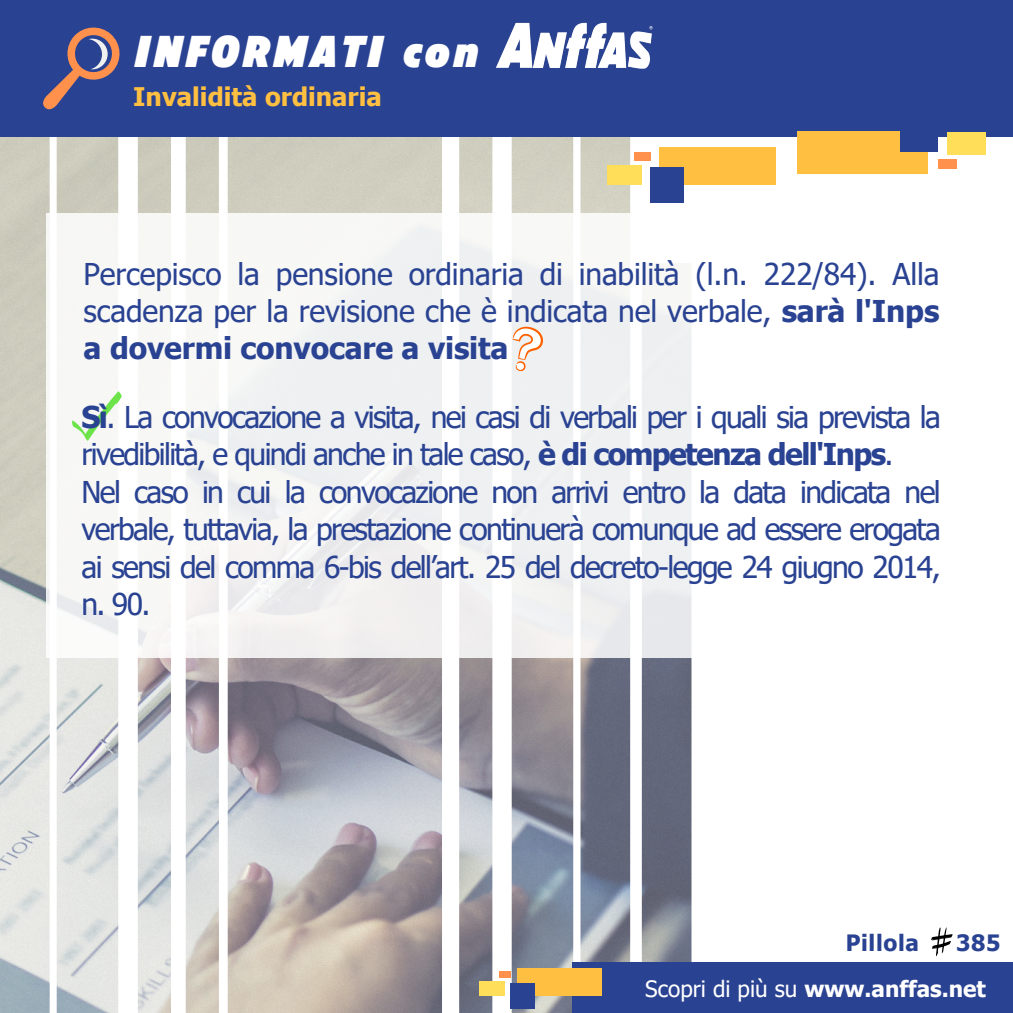
<style>
.page{position:relative;width:1013px;height:1013px;background:#fff}
.page>*{position:absolute;margin:0;border:0;box-sizing:border-box;transform-origin:0 0}
.t1{font:italic 900 44.5px "American Auto";letter-spacing:.07em;color:#fff}
.t2{font:30px/37.5px "Tahoma";letter-spacing:-.05em;color:#294292;text-align:justify}
.t3{font:700 25.62px "Tahoma";color:#ffbf40}
.t4{font:700 22.5px "Tahoma";color:#fff}
.t5{font:700 22.5px "Tahoma";letter-spacing:.03em;color:#294292}
.s1{font-weight:700}
.s2{font-weight:400}
</style>
<div class="page">
<img style="left:0;top:136px;width:691px;height:876px">
<div style="left:0;top:0;width:1012px;height:136px;background:#294292"></div>
<div style="left:572px;top:962px;width:440px;height:50px;background:#294292"></div>
<div style="left:517px;top:968px;width:85px;height:27px;background:#ffbf40"></div>
<div style="left:510px;top:982px;width:25px;height:26px;background:#294292"></div>
<div style="left:498px;top:971px;width:12px;height:6px;background:#ff914d"></div>
<div style="left:479px;top:981px;width:25px;height:14px;background:#ffde59"></div>
<svg style="left:931px;top:927px;width:21px;height:29px"></svg>
<svg style="left:43px;top:27px;width:77px;height:83px"></svg>
<img style="left:496px;top:22px;width:157px;height:47px">
<div style="left:797px;top:132px;width:131px;height:42px;background:#ffbf40"></div>
<div style="left:900px;top:112px;width:38px;height:40px;background:#294292"></div>
<div style="left:938px;top:159px;width:18px;height:10px;background:#ff914d"></div>
<div style="left:947px;top:132px;width:39px;height:22px;background:#ffde59"></div>
<div style="left:659px;top:147px;width:116px;height:38px;background:#ffbf40"></div>
<div style="left:650px;top:167px;width:34px;height:35px;background:#294292"></div>
<div style="left:634px;top:152px;width:16px;height:8px;background:#ff914d"></div>
<div style="left:607px;top:165px;width:35px;height:20px;background:#ffde59"></div>
<div style="left:46px;top:214px;width:919px;height:444px;background:#f8f7f5"></div>
<svg style="left:512px;top:322px;width:34px;height:53px"></svg>
<svg style="left:72px;top:391px;width:50px;height:50px"></svg>
<h3 class="t1" style="left:134px;top:32px;width:346px">INFORMATI con</h3>
<p class="t3" style="left:133px;top:81px;width:250px">Invalidità ordinaria</p>
<h2 class="t2" style="left:84px;top:255px;width:857px;line-height:36.5px">Percepisco la pensione ordinaria di inabilità (l.n. 222/84). Alla scadenza per la revisione che è indicata nel verbale, <span class="s1">sarà l'Inps a dovermi convocare a visita</span></h2>
<p class="t2" style="left:81px;top:397px;width:860px"><span class="s1">Sì</span>. La convocazione a visita, nei casi di verbali per i quali sia prevista la rivedibilità, e quindi anche in tale caso, <span class="s1">è di competenza dell'Inps</span>.</p>
<p class="t2" style="left:81px;top:472px;width:860px">Nel caso in cui la convocazione non arrivi entro la data indicata nel verbale, tuttavia, la prestazione continuerà comunque ad essere erogata ai sensi del comma 6-bis dell’art. 25 del decreto-legge 24 giugno 2014, n. 90.</p>
<h1 class="t5" style="left:845px;top:928px;width:75px">Pillola</h1>
<h1 class="t5" style="left:956px;top:928px;width:46px">385</h1>
<p class="t4" style="left:645px;top:974px;width:342px"><span class="s2">Scopri di più su</span> www.anffas.net</p>
</div>
